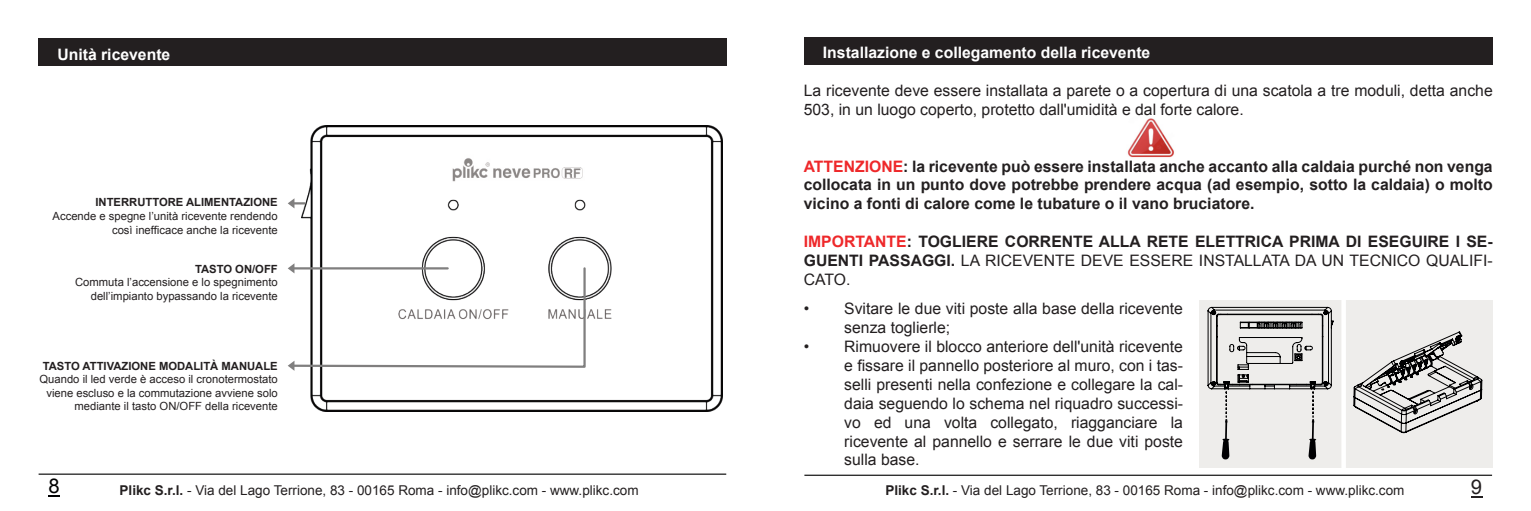
<style>
.page{position:relative;width:1531px;height:511px;background:#fff}
.page>*{position:absolute;margin:0;border:0;box-sizing:border-box;transform-origin:0 0}
.t1{font:20.25px "Arial";color:#000001}
.t2{font:20.25px "Arial";color:#231f20}
.t3{font:15.75px/18.9px "Arial";color:#231f20}
.t4{font:700 15.75px/18.9px "Arial";color:#231f20;text-align:justify}
.t5{font:700 15.75px "Arial";color:#fff}
.t6{font:13.5px "Arial";color:#231f20}
.t7{font:11.25px/13.5px "Arial";color:#231f20;text-align:right}
.t8{font:700 11.25px "Arial";color:#231f20}
.s1{color:#ee282a}
.s2{font-weight:400}
.s3{font-weight:700}
</style>
<div class="page">
<div style="left:1199px;top:299px;width:293px;height:168px;background:#eeedeb"></div>
<hr style="left:39px;top:473px;width:687px;height:1px;background:#000">
<hr style="left:804px;top:474px;width:688px;height:1px;background:#000">
<svg style="left:48px;top:495px;width:12px;height:1px"></svg>
<div style="left:804px;top:37px;width:688px;height:27px;background:#231f20"></div>
<img style="left:1127px;top:118px;width:47px;height:40px">
<img style="left:302px;top:125px;width:421px;height:286px">
<img style="left:447px;top:154px;width:138px;height:28px">
<svg style="left:288px;top:198px;width:17px;height:10px"></svg>
<svg style="left:288px;top:263px;width:299px;height:107px"></svg>
<div style="left:38px;top:39px;width:689px;height:27px;background:#231f20"></div>
<svg style="left:1207px;top:306px;width:126px;height:153px"></svg>
<svg style="left:1353px;top:331px;width:129px;height:101px"></svg>
<div style="left:1341px;top:299px;width:5px;height:168px;background:#fff"></div>
<p class="t5" style="left:57px;top:48px;width:114px">Unità ricevente</p>
<p class="t8" style="left:95px;top:198px;width:184px">INTERRUTTORE ALIMENTAZIONE</p>
<p class="t7" style="left:53px;top:210px;width:227px">Accende e spegne l’unità ricevente rendendo così inefficace anche la ricevente</p>
<p class="t8" style="left:195px;top:264px;width:84px">TASTO ON/OFF</p>
<p class="t7" style="left:75px;top:276px;width:204px">Commuta l’accensione e lo spegnimento dell’impianto bypassando la ricevente</p>
<p class="t8" style="left:43px;top:361px;width:236px">TASTO ATTIVAZIONE MODALITÀ MANUALE</p>
<p class="t7" style="left:40px;top:373px;width:240px">Quando il led verde è acceso il cronotermostato viene escluso e la commutazione avviene solo mediante il tasto ON/OFF della ricevente</p>
<p class="t5" style="left:823px;top:46px;width:329px">Installazione e collegamento della ricevente</p>
<p class="t3" style="left:804px;top:82px;width:690px">La ricevente deve essere installata a parete o a copertura di una scatola a tre moduli, detta anche<br>503, in un luogo coperto, protetto dall'umidità e dal forte calore.</p>
<p class="t4" style="left:804px;top:158px;width:690px"><span class="s1">ATTENZIONE</span>: la ricevente può essere installata anche accanto alla caldaia purché non venga collocata in un punto dove potrebbe prendere acqua (ad esempio, sotto la caldaia) o molto vicino a fonti di calore come le tubature o il vano bruciatore.</p>
<p class="t4" style="left:804px;top:233px;width:690px"><span class="s1">IMPORTANTE</span>: TOGLIERE CORRENTE ALLA RETE ELETTRICA PRIMA DI ESEGUIRE I SE-GUENTI PASSAGGI. <span class="s2">LA RICEVENTE DEVE ESSERE INSTALLATA DA UN TECNICO QUALIFI-CATO.</span></p>
<p class="t3" style="left:844px;top:300px;width:340px;text-indent:-40px">• Svitare le due viti poste alla base della ricevente senza toglierle;</p>
<p class="t3" style="left:844px;top:338px;width:340px;text-align:justify;text-indent:-40px">• Rimuovere il blocco anteriore dell'unità ricevente e fissare il pannello posteriore al muro, con i tas&shy;selli presenti nella confezione e collegare la cal&shy;daia seguendo lo schema nel riquadro successi&shy;vo ed una volta collegato, riagganciare la ricevente al pannello e serrare le due viti poste sulla base.</p>
<p class="t1" style="left:48px;top:477px;width:13px">8</p>
<p class="t6" style="left:120px;top:484px;width:520px"><span class="s3">Plikc S.r.l.</span> - Via del Lago Terrione, 83 - 00165 Roma - info@plikc.com - www.plikc.com</p>
<p class="t6" style="left:885px;top:484px;width:520px"><span class="s3">Plikc S.r.l.</span> - Via del Lago Terrione, 83 - 00165 Roma - info@plikc.com - www.plikc.com</p>
<p class="t2" style="left:1471px;top:478px;width:13px">9</p>
</div>
